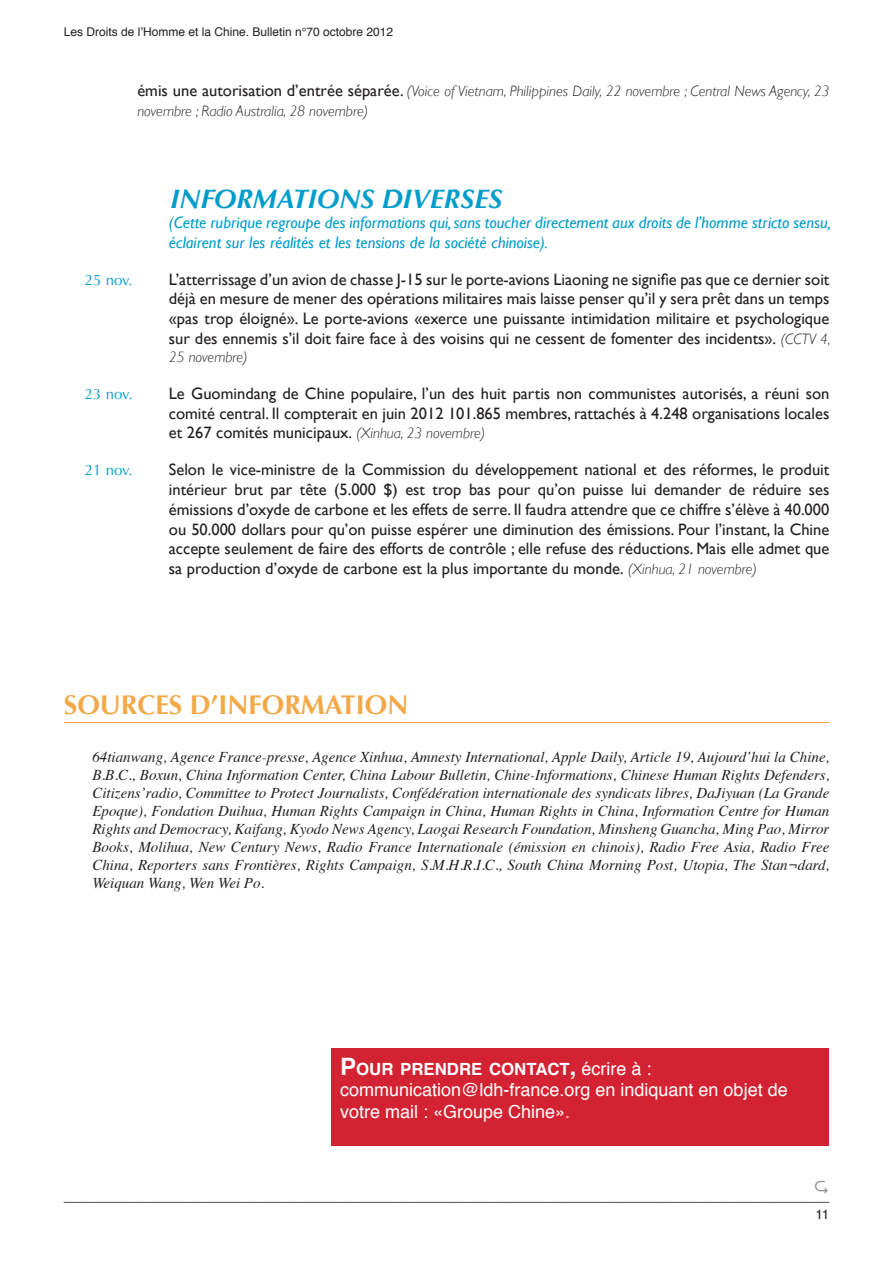
<style>
.page{position:relative;width:893px;height:1263px;background:#fff}
.page>*{position:absolute;margin:0;border:0;box-sizing:border-box;transform-origin:0 0}
.t1{font:italic 700 27px "Optima";color:#009ccc}
.t2{font:700 27px "Optima";color:#f3a949}
.t3{font:18px/21.6px "Helvetica";color:#fff}
.t4{font:700 16.8px "Helvetica";color:#fff}
.t5{font:16.5px/19.8px "Gill Sans";color:#231f20;text-align:justify}
.t6{font:italic 16.5px/19.8px "Gill Sans";color:#009ccc}
.t7{font:italic 15px/18px "Times";color:#231f20;text-align:justify}
.t8{font:italic 300 15px/19.8px "Gill Sans";color:#231f20}
.t9{font:15px "Optima";color:#009ccc}
.t10{font:13.5px "Helvetica";color:#231f20}
.t11{font:12px "Helvetica";color:#231f20}
.s1{font-weight:400;font-style:normal;font-size:16.5px}
.s2{font-weight:300;font-style:italic;font-size:15px}
.s3{font-size:24px}
.s4{font-weight:400;font-size:18px}
</style>
<div class="page">
<svg style="left:64px;top:1202px;width:765px;height:1px"></svg>
<hr style="left:64px;top:722px;width:765px;height:1px;background:#f3a949">
<div style="left:332px;top:1048px;width:497px;height:98px;background:#d32231"></div>
<p class="t11" style="left:64px;top:22px;width:331px">Les Droits de l’Homme et la Chine. Bulletin n°70 octobre 2012</p>
<p class="t8" style="left:137px;top:82px;width:693px"><span class="s1">émis une autorisation d’entrée séparée.</span> (Voice of Vietnam, Philippines Daily, 22 novembre ; Central News Agency, 23 novembre ; Radio Australia, 28 novembre)</p>
<h1 class="t1" style="left:170px;top:183px;width:334px">INFORMATIONS DIVERSES</h1>
<p class="t6" style="left:169px;top:212px;width:664px">(Cette rubrique regroupe des informations qui,sans toucher directement aux droits de l’homme stricto sensu, éclairent sur les réalités et les tensions de la société chinoise).</p>
<p class="t9" style="left:85px;top:271px;width:49px">25 nov.</p>
<p class="t5" style="left:169px;top:269px;width:663px">L’atterrissage d’un avion de chasse J-15 sur le porte-avions Liaoning ne signifie pas que ce dernier soit déjà en mesure de mener des opérations militaires mais laisse penser qu’il y sera prêt dans un temps «pas trop éloigné». Le porte-avions «exerce une puissante intimidation militaire et psychologique sur des ennemis s’il doit faire face à des voisins qui ne cessent de fomenter des incidents». <span class="s2">(CCTV 4,</span></p>
<p class="t8" style="left:169px;top:347px;width:80px">25 novembre)</p>
<p class="t9" style="left:85px;top:385px;width:49px">23 nov.</p>
<p class="t5" style="left:169px;top:383px;width:662px">Le Guomindang de Chine populaire, l’un des huit partis non communistes autorisés, a réuni son comité central. Il compterait en juin 2012 101.865 membres, rattachés à 4.248 organisations locales et 267 comités municipaux. <span class="s2">(Xinhua, 23 novembre)</span></p>
<p class="t9" style="left:85px;top:461px;width:49px">21 nov.</p>
<p class="t5" style="left:169px;top:460px;width:662px">Selon le vice-ministre de la Commission du développement national et des réformes, le produit intérieur brut par tête (5.000 $) est trop bas pour qu’on puisse lui demander de réduire ses émissions d’oxyde de carbone et les effets de serre. Il faudra attendre que ce chiffre s’élève à 40.000 ou 50.000 dollars pour qu’on puisse espérer une diminution des émissions. Pour l’instant, la Chine accepte seulement de faire des efforts de contrôle ; elle refuse des réductions. Mais elle admet que sa production d’oxyde de carbone est la plus importante du monde. <span class="s2">(Xinhua, 21 novembre)</span></p>
<h1 class="t2" style="left:64px;top:689px;width:346px">SOURCES D’INFORMATION</h1>
<p class="t7" style="left:92px;top:747px;width:738px">64tianwang, Agence France-presse, Agence Xinhua, Amnesty International, Apple Daily, Article 19, Aujourd’hui la Chine, B.B.C., Boxun, China Information Center, China Labour Bulletin, Chine-Informations, Chinese Human Rights Defenders, Citizens’radio, Committee to Protect Journalists, Confédération internationale des syndicats libres, DaJiyuan (La Grande Epoque), Fondation Duihua, Human Rights Campaign in China, Human Rights in China, Information Centre for Human Rights and Democracy, Kaifang, Kyodo News Agency, Laogai Research Foundation, Minsheng Guancha, Ming Pao, Mirror Books, Molihua, New Century News, Radio France Internationale (émission en chinois), Radio Free Asia, Radio Free China, Reporters sans Frontières, Rights Campaign, S.M.H.R.I.C., South China Morning Post, Utopia, The Stan¬dard, Weiquan Wang, Wen Wei Po.</p>
<p class="t4" style="left:340px;top:1055px;width:313px"><span class="s3">P</span>OUR PRENDRE CONTACT<span class="s3">,</span> <span class="s4">écrire à :</span></p>
<p class="t3" style="left:340px;top:1079px;width:449px">communication@ldh-france.org en indiquant en objet de votre mail : «Groupe Chine».</p>
<p class="t10" style="left:815px;top:1203px;width:16px">11</p>
</div>
